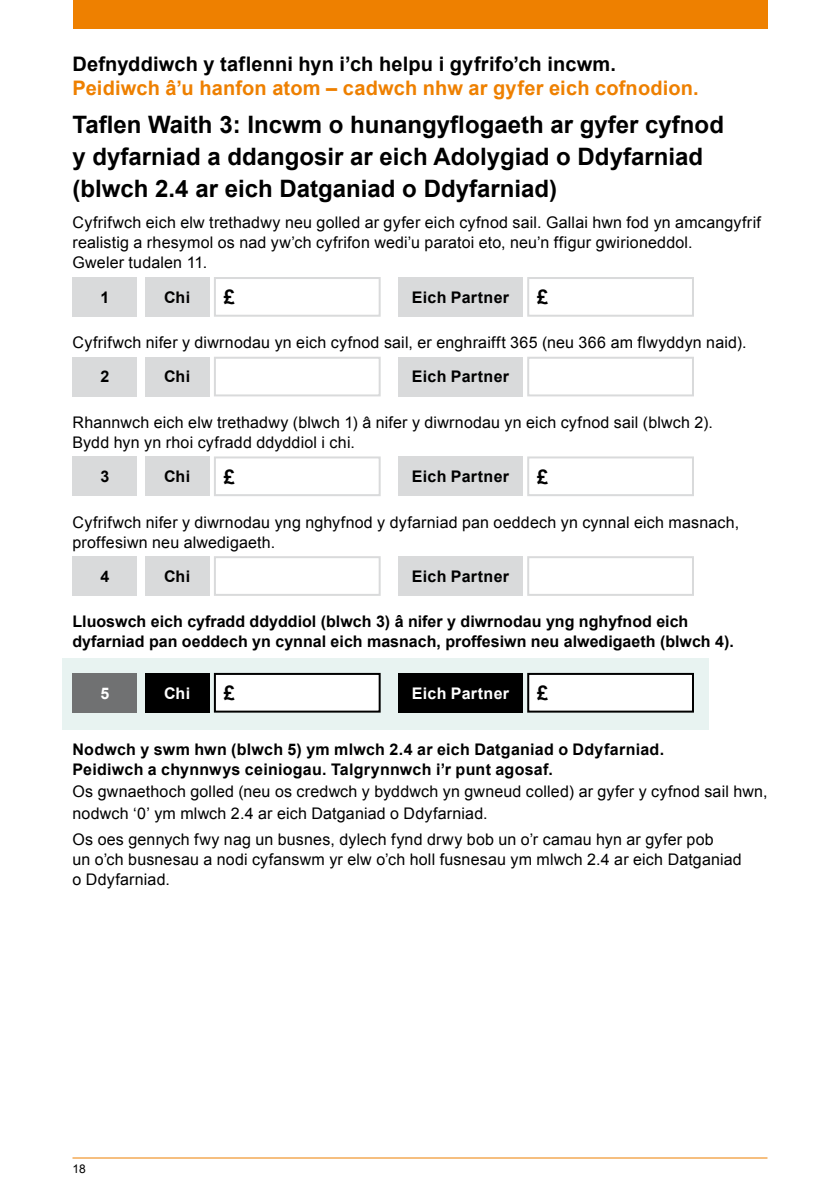
<style>
.page{position:relative;width:840px;height:1191px;background:#fff}
.page>*{position:absolute;margin:0;border:0;box-sizing:border-box;transform-origin:0 0}
.Worksheet_Heading{font:700 24px/32px "Arial";color:#000}
.heading_10pt_bold{font:700 20px/24px "Arial";letter-spacing:.01em;color:#ee8000}
.t1{font:700 20px "Arial";color:#000}
.bodytext_8pt{font:16px/20px "Arial";letter-spacing:.01em;color:#000}
.bodytext_8pt_bold{font:700 16px/20px "Arial";color:#000}
.bodytext_8pt-2{font:700 16px/20px "Arial";letter-spacing:.015em;color:#000}
.bodytext_8pt_bold-2{font:700 16px "Arial";letter-spacing:.02em;color:#000}
.t2{font:700 16px "Arial";letter-spacing:.015em;color:#fff}
.Front_page_detail_te{font:12px "Arial";color:#000}
.s1{color:#000}
</style>
<div class="page">
<div style="left:62px;top:657px;width:646px;height:72px;background:#e8f3f1"></div>
<hr style="left:72px;top:1157px;width:695px;height:1px;background:#ee8000">
<div style="left:73px;top:0;width:694px;height:28px;background:#ee8000"></div>
<div style="left:72px;top:277px;width:65px;height:40px;background:#d9dadb"></div>
<div style="left:144px;top:277px;width:65px;height:40px;background:#d9dadb"></div>
<div style="left:214px;top:277px;width:166px;height:40px;border:2px solid #d9dadb"></div>
<div style="left:398px;top:277px;width:124px;height:40px;background:#d9dadb"></div>
<div style="left:527px;top:277px;width:166px;height:40px;border:2px solid #d9dadb"></div>
<div style="left:72px;top:357px;width:65px;height:39px;background:#d9dadb"></div>
<div style="left:144px;top:357px;width:65px;height:39px;background:#d9dadb"></div>
<div style="left:214px;top:357px;width:166px;height:39px;border:2px solid #d9dadb"></div>
<div style="left:398px;top:357px;width:124px;height:39px;background:#d9dadb"></div>
<div style="left:527px;top:357px;width:166px;height:39px;border:2px solid #d9dadb"></div>
<div style="left:72px;top:456px;width:65px;height:40px;background:#d9dadb"></div>
<div style="left:144px;top:456px;width:65px;height:40px;background:#d9dadb"></div>
<div style="left:214px;top:456px;width:166px;height:40px;border:2px solid #d9dadb"></div>
<div style="left:398px;top:456px;width:124px;height:40px;background:#d9dadb"></div>
<div style="left:527px;top:456px;width:166px;height:40px;border:2px solid #d9dadb"></div>
<div style="left:72px;top:556px;width:65px;height:40px;background:#d9dadb"></div>
<div style="left:144px;top:556px;width:65px;height:40px;background:#d9dadb"></div>
<div style="left:214px;top:556px;width:166px;height:40px;border:2px solid #d9dadb"></div>
<div style="left:398px;top:556px;width:124px;height:40px;background:#d9dadb"></div>
<div style="left:527px;top:556px;width:166px;height:40px;border:2px solid #d9dadb"></div>
<div style="left:72px;top:673px;width:65px;height:39px;background:#707172"></div>
<div style="left:144px;top:673px;width:65px;height:39px;background:#000"></div>
<div style="left:215px;top:674px;width:164px;height:37px;background:#fff"></div>
<div style="left:214px;top:673px;width:166px;height:39px;border:2px solid #000"></div>
<div style="left:398px;top:673px;width:124px;height:39px;background:#000"></div>
<div style="left:528px;top:674px;width:164px;height:37px;background:#fff"></div>
<div style="left:527px;top:673px;width:166px;height:39px;border:2px solid #000"></div>
<p class="heading_10pt_bold" style="left:72px;top:53px;width:627px"><span class="s1">Defnyddiwch y taflenni hyn i’ch helpu i gyfrifo’ch incwm.<br></span>Peidiwch â’u hanfon atom – cadwch nhw ar gyfer eich cofnodion.</p>
<p class="Worksheet_Heading" style="left:72px;top:109px;width:652px">Taflen Waith 3: Incwm o hunangyflogaeth ar gyfer cyfnod y dyfarniad a ddangosir ar eich Adolygiad o Ddyfarniad (blwch 2.4 ar eich Datganiad o Ddyfarniad)</p>
<p class="bodytext_8pt" style="left:72px;top:213px;width:689px">Cyfrifwch eich elw trethadwy neu golled ar gyfer eich cyfnod sail. Gallai hwn fod yn amcangyfrif realistig a rhesymol os nad yw’ch cyfrifon wedi’u paratoi eto, neu’n ffigur gwirioneddol.<br>Gweler tudalen 11.</p>
<p class="bodytext_8pt_bold" style="left:100px;top:288px;width:10px">1</p>
<p class="bodytext_8pt_bold" style="left:164px;top:288px;width:28px">Chi</p>
<p class="t1" style="left:224px;top:284px;width:13px">£</p>
<p class="bodytext_8pt_bold-2" style="left:411px;top:286px;width:99px">Eich Partner</p>
<p class="t1" style="left:537px;top:284px;width:13px">£</p>
<p class="bodytext_8pt" style="left:72px;top:332px;width:675px">Cyfrifwch nifer y diwrnodau yn eich cyfnod sail, er enghraifft 365 (neu 366 am flwyddyn naid).</p>
<p class="bodytext_8pt_bold" style="left:100px;top:367px;width:10px">2</p>
<p class="bodytext_8pt_bold" style="left:164px;top:367px;width:28px">Chi</p>
<p class="bodytext_8pt_bold-2" style="left:411px;top:366px;width:99px">Eich Partner</p>
<p class="bodytext_8pt" style="left:72px;top:412px;width:641px">Rhannwch eich elw trethadwy (blwch 1) â nifer y diwrnodau yn eich cyfnod sail (blwch 2).<br>Bydd hyn yn rhoi cyfradd ddyddiol i chi.</p>
<p class="bodytext_8pt_bold" style="left:100px;top:467px;width:10px">3</p>
<p class="bodytext_8pt_bold" style="left:164px;top:467px;width:28px">Chi</p>
<p class="t1" style="left:224px;top:463px;width:13px">£</p>
<p class="bodytext_8pt_bold-2" style="left:411px;top:466px;width:99px">Eich Partner</p>
<p class="t1" style="left:537px;top:463px;width:13px">£</p>
<p class="bodytext_8pt" style="left:72px;top:512px;width:667px">Cyfrifwch nifer y diwrnodau yng nghyfnod y dyfarniad pan oeddech yn cynnal eich masnach, proffesiwn neu alwedigaeth.</p>
<p class="bodytext_8pt_bold" style="left:100px;top:567px;width:10px">4</p>
<p class="bodytext_8pt_bold" style="left:164px;top:567px;width:28px">Chi</p>
<p class="bodytext_8pt_bold-2" style="left:411px;top:565px;width:99px">Eich Partner</p>
<p class="bodytext_8pt_bold" style="left:72px;top:612px;width:662px">Lluoswch eich cyfradd ddyddiol (blwch 3) â nifer y diwrnodau yng nghyfnod eich dyfarniad pan oeddech yn cynnal eich masnach, proffesiwn neu alwedigaeth (blwch 4).</p>
<p class="t2" style="left:100px;top:682px;width:10px">5</p>
<p class="t2" style="left:164px;top:682px;width:28px">Chi</p>
<p class="t1" style="left:224px;top:680px;width:13px">£</p>
<p class="t2" style="left:411px;top:682px;width:99px">Eich Partner</p>
<p class="t1" style="left:537px;top:680px;width:13px">£</p>
<p class="bodytext_8pt-2" style="left:72px;top:740px;width:592px">Nodwch y swm hwn (blwch 5) ym mlwch 2.4 ar eich Datganiad o Ddyfarniad.<br>Peidiwch a chynnwys ceiniogau. Talgrynnwch i’r punt agosaf.</p>
<p class="bodytext_8pt" style="left:72px;top:781px;width:696px;line-height:22px">Os gwnaethoch golled (neu os credwch y byddwch yn gwneud colled) ar gyfer y cyfnod sail hwn, nodwch ‘0’ ym mlwch 2.4 ar eich Datganiad o Ddyfarniad.</p>
<p class="bodytext_8pt" style="left:72px;top:829px;width:670px">Os oes gennych fwy nag un busnes, dylech fynd drwy bob un o’r camau hyn ar gyfer pob<br>un o’ch busnesau a nodi cyfanswm yr elw o’ch holl fusnesau ym mlwch 2.4 ar eich Datganiad o Ddyfarniad.</p>
<p class="Front_page_detail_te" style="left:72px;top:1160px;width:15px">18</p>
</div>
